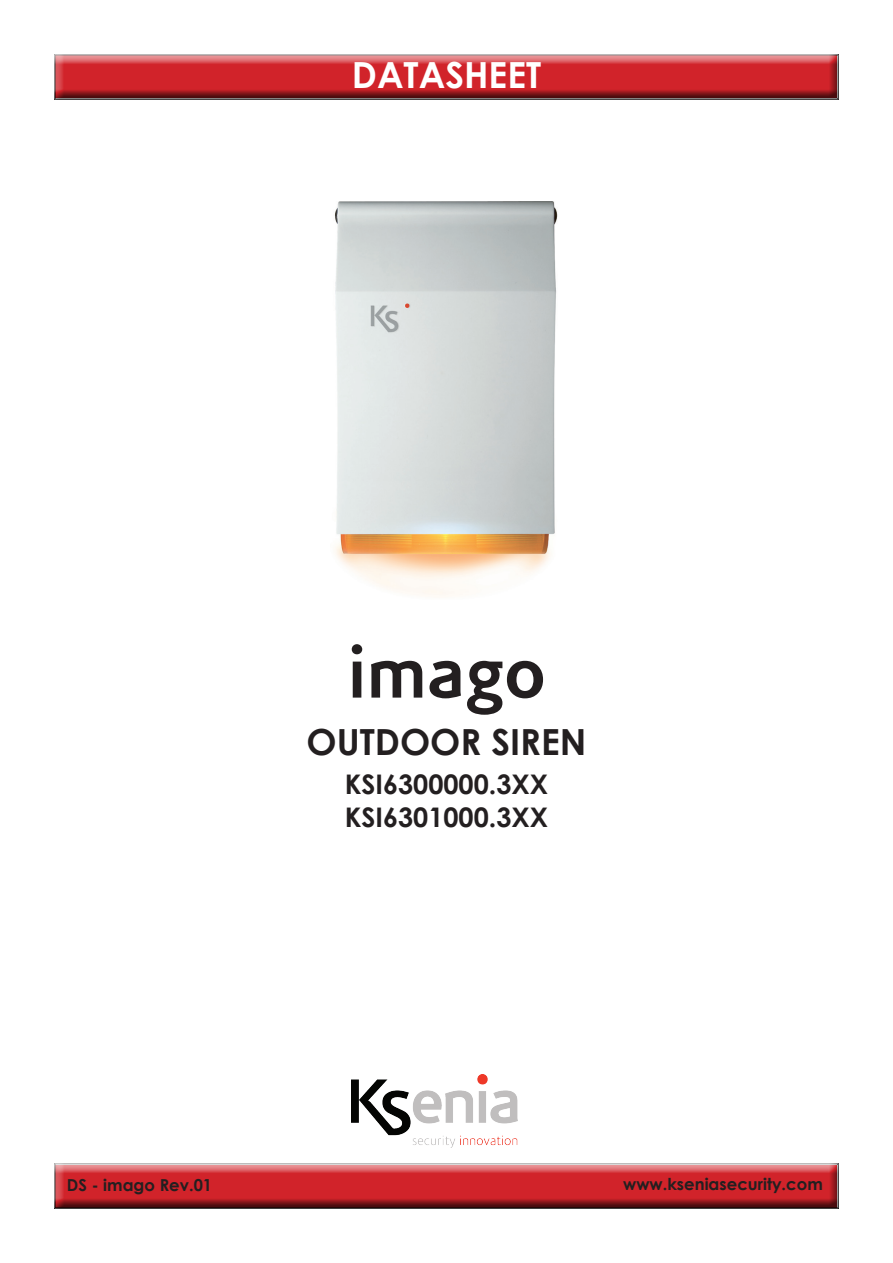
<style>
.page{position:relative;width:893px;height:1263px;background:#fff}
.page>*{position:absolute;margin:0;border:0;box-sizing:border-box;transform-origin:0 0}
.t1{font:700 72px "Corisande";color:#231f20}
.t2{font:700 36px "Century Gothic";color:#231f20}
.t3{font:700 36px "Century Gothic";color:#fff}
.t4{font:700 27px/32.4px "Century Gothic";color:#231f20}
.t5{font:700 16.5px "Century Gothic";color:#231f20}
</style>
<div class="page">
<div style="left:53px;top:54px;width:786px;height:48px;background:#231f20;opacity:.75"></div>
<div style="left:53px;top:1163px;width:787px;height:48px;background:#231f20;opacity:.75"></div>
<img style="left:352px;top:1074px;width:165px;height:73px">
<img style="left:335px;top:202px;width:222px;height:394px">
<h2 class="t3" style="left:352px;top:48px;width:191px">DATASHEET</h2>
<h1 class="t1" style="left:347px;top:631px;width:200px">imago</h1>
<h2 class="t2" style="left:306px;top:715px;width:282px">OUTDOOR SIREN</h2>
<h3 class="t4" style="left:345px;top:767px;width:205px">KSI6300000.3XX<br>KSI6301000.3XX</h3>
<p class="t5" style="left:67px;top:1172px;width:147px">DS - imago Rev.01</p>
<p class="t5" style="left:623px;top:1172px;width:201px">www.kseniasecurity.com</p>
</div>
